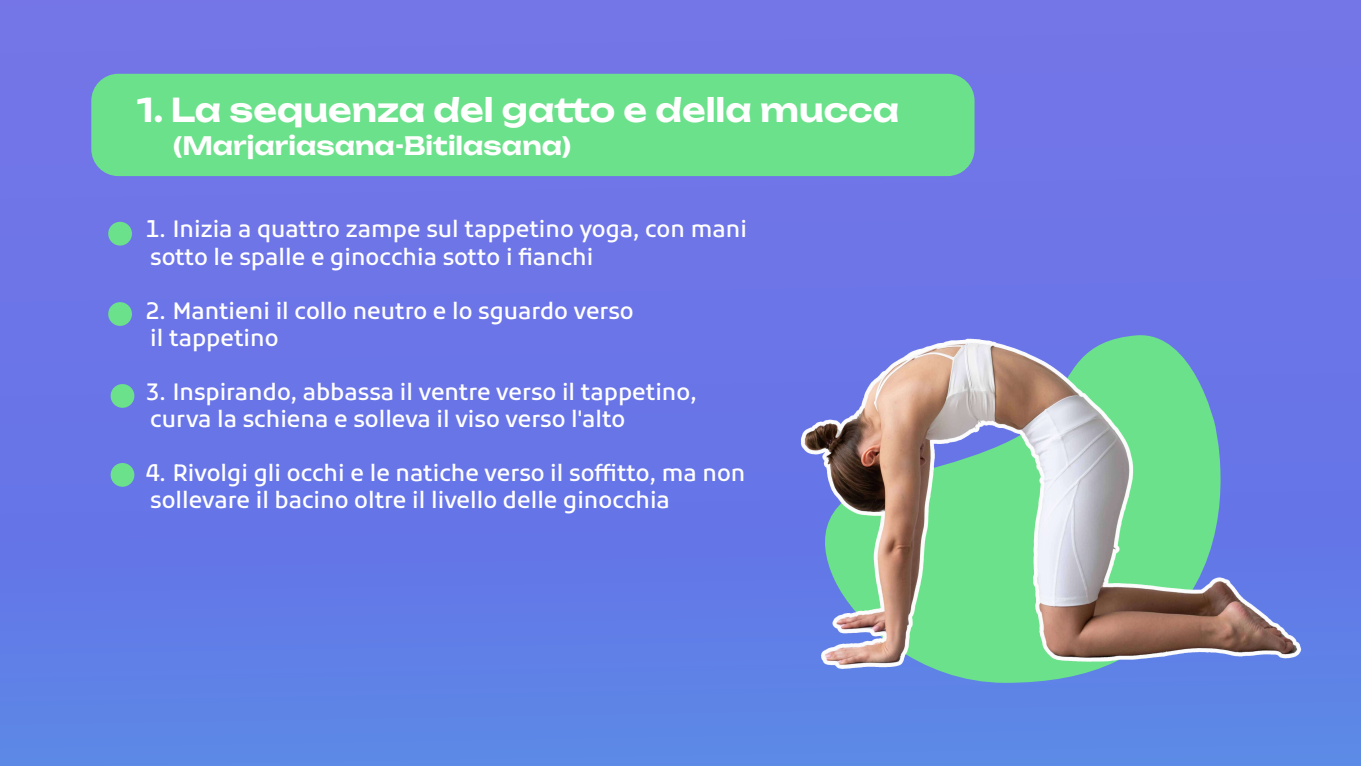
<style>
.page{position:relative;width:1361px;height:766px;background:#fff}
.page>*{position:absolute;margin:0;border:0;box-sizing:border-box;transform-origin:0 0}
.t1{font:600 32.5px "Unbounded";color:#fff}
.t2{font:600 25px "Unbounded";color:#fff}
.t3{font:500 22.5px/27px "Kufam";color:#fff}
</style>
<div class="page">
<div style="left:0;top:0;width:1361px;height:765px;background:linear-gradient(to bottom,#7671e7,#5d7fe7)"></div>
<div style="left:91px;top:74px;width:883px;height:102px;background:#6ce18b;border-radius:27px"></div>
<img style="left:525px;top:73px;width:836px;height:665px">
<div style="left:108px;top:222px;width:24px;height:23px;background:#6ce18b;border-radius:50%"></div>
<div style="left:108px;top:302px;width:24px;height:24px;background:#6ce18b;border-radius:50%"></div>
<div style="left:111px;top:384px;width:23px;height:23px;background:#6ce18b;border-radius:50%"></div>
<div style="left:111px;top:463px;width:23px;height:23px;background:#6ce18b;border-radius:50%"></div>
<h1 class="t1" style="left:137px;top:83px;width:763px">1. La sequenza del gatto e della mucca</h1>
<p class="t2" style="left:173px;top:124px;width:399px">(Marjariasana-Bitilasana)</p>
<p class="t3" style="left:146px;top:216px;width:603px">1. Inizia a quattro zampe sul tappetino yoga, con mani sotto le spalle e ginocchia sotto i fianchi</p>
<p class="t3" style="left:146px;top:297px;width:489px">2. Mantieni il collo neutro e lo sguardo verso il tappetino</p>
<p class="t3" style="left:146px;top:378px;width:552px">3. Inspirando, abbassa il ventre verso il tappetino, curva la schiena e solleva il viso verso l'alto</p>
<p class="t3" style="left:146px;top:459px;width:601px">4. Rivolgi gli occhi e le natiche verso il soffitto, ma non sollevare il bacino oltre il livello delle ginocchia</p>
</div>
